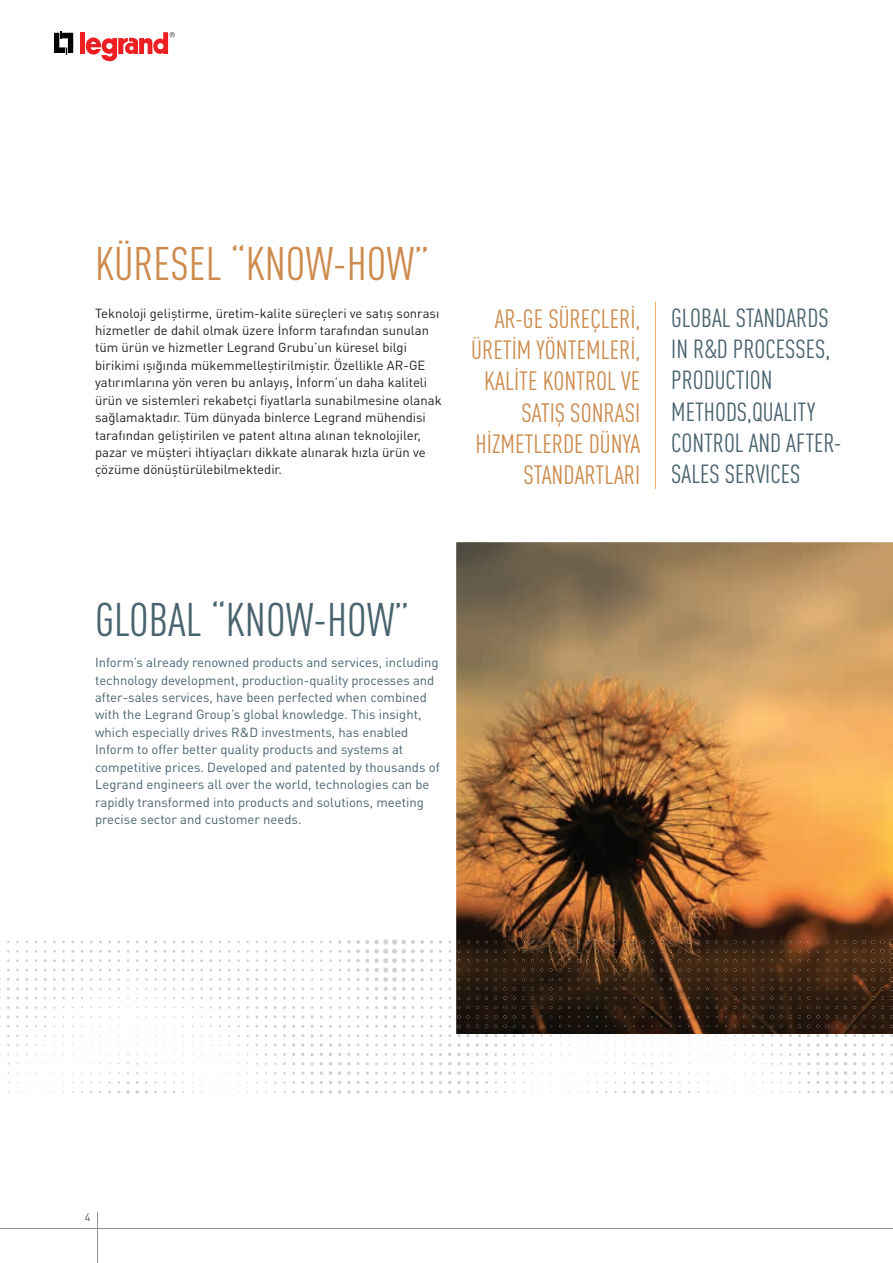
<style>
.page{position:relative;width:893px;height:1263px;background:#fff}
.page>*{position:absolute;margin:0;border:0;box-sizing:border-box;transform-origin:0 0}
.t1{font:condensed 46.5px "DIN Pro";color:#cd8b4d}
.t2{font:condensed 46.5px "DIN Pro";color:#49636f}
.t3{font:condensed 26.1px/31.3px "DIN Pro";color:#cd8b4d;text-align:right}
.t4{font:condensed 25.8px/31px "DIN Pro";color:#49636f}
.t5{font:13.05px/17.4px "DIN Pro";color:#231f20}
.t6{font:13.05px/17.4px "DIN Pro";color:#49636f}
.t7{font:10.95px "DIN Pro";color:#49636f}
</style>
<div class="page">
<hr style="left:0;top:1228px;width:893px;height:1px;background:#939598">
<hr style="left:97px;top:1213px;width:1px;height:50px;background:#939598">
<svg style="left:170px;top:32px;width:5px;height:5px"></svg>
<svg style="left:54px;top:31px;width:19px;height:24px"></svg>
<div style="left:80px;top:32px;width:5px;height:22px;background:#ee1f23"></div>
<svg style="left:128px;top:32px;width:40px;height:22px"></svg>
<svg style="left:86px;top:37px;width:42px;height:25px"></svg>
<img style="left:456px;top:542px;width:437px;height:492px">
<hr style="left:655px;top:302px;width:1px;height:186px;background:#fab056">
<svg style="left:862px;top:940px;width:31px;height:41px"></svg>
<svg style="left:890px;top:987px;width:3px;height:13px"></svg>
<svg style="left:816px;top:1043px;width:13px;height:4px"></svg>
<svg style="left:816px;top:1053px;width:13px;height:3px"></svg>
<svg style="left:825px;top:1071px;width:4px;height:4px"></svg>
<svg style="left:862px;top:1071px;width:4px;height:4px"></svg>
<svg style="left:862px;top:1081px;width:13px;height:3px"></svg>
<svg style="left:844px;top:1090px;width:3px;height:4px"></svg>
<svg style="left:862px;top:1090px;width:13px;height:4px"></svg>
<svg style="left:430px;top:940px;width:3px;height:4px"></svg>
<svg style="left:457px;top:1043px;width:13px;height:4px"></svg>
<svg style="left:457px;top:1053px;width:13px;height:3px"></svg>
<svg style="left:457px;top:1062px;width:13px;height:3px"></svg>
<svg style="left:457px;top:1071px;width:13px;height:4px"></svg>
<svg style="left:457px;top:1081px;width:4px;height:3px"></svg>
<svg style="left:641px;top:1090px;width:13px;height:4px"></svg>
<svg style="left:439px;top:1090px;width:3px;height:4px"></svg>
<svg style="left:411px;top:1090px;width:13px;height:3px"></svg>
<svg style="left:347px;top:939px;width:77px;height:61px"></svg>
<svg style="left:301px;top:1043px;width:13px;height:4px"></svg>
<svg style="left:301px;top:1053px;width:13px;height:3px"></svg>
<svg style="left:310px;top:1071px;width:4px;height:4px"></svg>
<svg style="left:329px;top:1071px;width:3px;height:4px"></svg>
<svg style="left:347px;top:1071px;width:4px;height:4px"></svg>
<svg style="left:347px;top:1081px;width:13px;height:3px"></svg>
<svg style="left:329px;top:1090px;width:3px;height:4px"></svg>
<svg style="left:347px;top:1090px;width:13px;height:4px"></svg>
<svg style="left:126px;top:1090px;width:13px;height:4px"></svg>
<h1 class="t1" style="left:95px;top:237px;width:336px">KÜRESEL “KNOW-HOW”</h1>
<p class="t5" style="left:95px;top:304px;width:348px">Teknoloji geliştirme, üretim-kalite süreçleri ve satış sonrası hizmetler de dahil olmak üzere İnform tarafından sunulan tüm ürün ve hizmetler Legrand Grubu’un küresel bilgi birikimi ışığında mükemmelleştirilmiştir. Özellikle AR-GE yatırımlarına yön veren bu anlayış, İnform’un daha kaliteli ürün ve sistemleri rekabetçi fiyatlarla sunabilmesine olanak sağlamaktadır. Tüm dünyada binlerce Legrand mühendisi tarafından geliştirilen ve patent altına alınan teknolojiler, pazar ve müşteri ihtiyaçları dikkate alınarak hızla ürün ve çözüme dönüştürülebilmektedir.</p>
<h2 class="t3" style="left:471px;top:303px;width:171px">AR-GE SÜREÇLERİ,<br>ÜRETİM YÖNTEMLERİ,<br>KALİTE KONTROL VE<br>SATIŞ SONRASI<br>HİZMETLERDE DÜNYA<br>STANDARTLARI</h2>
<h3 class="t4" style="left:671px;top:303px;width:172px">GLOBAL STANDARDS<br>IN R&amp;D PROCESSES,<br>PRODUCTION<br>METHODS,QUALITY<br>CONTROL AND AFTER-<br>SALES SERVICES</h3>
<h1 class="t2" style="left:95px;top:592px;width:316px">GLOBAL “KNOW-HOW”</h1>
<p class="t6" style="left:95px;top:653px;width:346px">Inform’s already renowned products and services, including technology development, production-quality processes and after-sales services, have been perfected when combined with the Legrand Group’s global knowledge. This insight, which especially drives R&amp;D investments, has enabled Inform to offer better quality products and systems at competitive prices. Developed and patented by thousands of Legrand engineers all over the world, technologies can be rapidly transformed into products and solutions, meeting precise sector and customer needs.</p>
<p class="t7" style="left:85px;top:1210px;width:7px">4</p>
</div>
